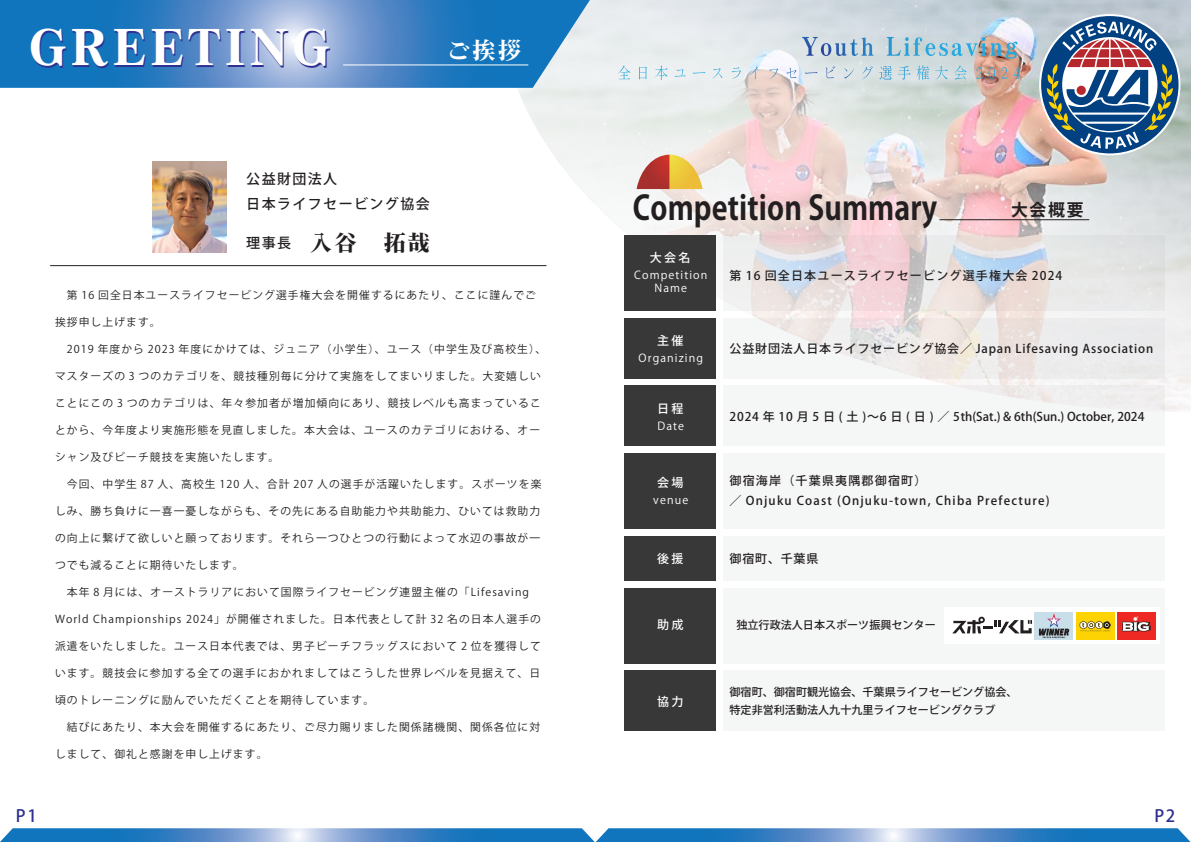
<style>
.page{position:relative;width:1191px;height:842px;background:#fff}
.page>*{position:absolute;margin:0;border:0;box-sizing:border-box;transform-origin:0 0}
.t1{font:49.1px "VDL V7 Mincho Ultra";letter-spacing:.075em;color:#fff}
.t2{font:700 33.2px "Koz Go Pro";letter-spacing:.005em;color:#231f20;scale:.87 1}
.t3{font:700 23.2px "VDL V7 Mincho Extra";color:#fff}
.t4{font:700 22.2px "VDL V7 Mincho Extra";color:#231f20}
.t5{font:700 16.8px "Koz Go Pro";color:#231f20}
.t6{font:500 16.8px "Koz Go Pro";color:#2e3092}
.t7{font:500 14px/24.7px "Koz Go Pro";letter-spacing:.1em;color:#231f20}
.t8{font:500 12px "Koz Go Pro";letter-spacing:.1em;color:#231f20}
.t9{font:500 12px "Koz Go Pro";letter-spacing:.065em;color:#231f20}
.t10{font:500 12px "Koz Go Pro";letter-spacing:.005em;color:#231f20}
.t11{font:500 12px "Koz Go Pro";letter-spacing:.2em;color:#fff}
.t12{font:500 11.1px/17.5px "Koz Go Pro";color:#231f20}
.t13{font:11px "Koz Go Pro";letter-spacing:.1em;color:#fff}
.t14{font:10.8px "Koz Go Pro";letter-spacing:.1em;color:#231f20}
.s1{font-family:"Koz Go Pro";font-weight:500;font-size:14px}
</style>
<div class="page">
<img style="left:496px;top:0;width:695px;height:412px">
<img style="left:802px;top:37px;width:215px;height:22px">
<svg style="left:0;top:0;width:590px;height:88px;background:#4b8dc8"></svg>
<hr style="left:343px;top:64px;width:185px;height:1px;background:#fff">
<svg style="left:1041px;top:16px;width:137px;height:137px"></svg>
<svg style="left:0;top:828px;width:1190px;height:14px;background:#4c8fc9"></svg>
<img style="left:153px;top:162px;width:74px;height:90px">
<hr style="left:50px;top:265px;width:496px;height:1px;background:#231f20">
<svg style="left:636px;top:155px;width:66px;height:34px;background:#d89862"></svg>
<hr style="left:939px;top:219px;width:150px;height:1px;background:#231f20">
<svg style="left:723px;top:235px;width:442px;height:76px;background:#e4dee1"></svg>
<div style="left:624px;top:235px;width:92px;height:76px;background:#383839"></div>
<svg style="left:723px;top:318px;width:442px;height:61px;fill:#eeebec"></svg>
<div style="left:624px;top:318px;width:92px;height:60px;background:#383839"></div>
<div style="left:723px;top:386px;width:442px;height:60px;background:#f5f6f6"></div>
<div style="left:624px;top:386px;width:92px;height:60px;background:#383839"></div>
<div style="left:723px;top:453px;width:442px;height:76px;background:#f5f6f6"></div>
<div style="left:624px;top:453px;width:92px;height:76px;background:#383839"></div>
<div style="left:723px;top:536px;width:442px;height:44px;background:#f5f6f6"></div>
<div style="left:624px;top:536px;width:92px;height:44px;background:#383839"></div>
<div style="left:723px;top:588px;width:442px;height:75px;background:#f5f6f6"></div>
<div style="left:624px;top:588px;width:92px;height:75px;background:#383839"></div>
<div style="left:723px;top:671px;width:442px;height:60px;background:#f5f6f6"></div>
<div style="left:624px;top:671px;width:92px;height:60px;background:#383839"></div>
<div style="left:944px;top:607px;width:215px;height:37px;background:#fff"></div>
<div style="left:1034px;top:612px;width:39px;height:27px;background:#c8dfea"></div>
<svg style="left:1039px;top:613px;width:30px;height:25px"></svg>
<svg style="left:952px;top:617px;width:80px;height:16px"></svg>
<div style="left:1117px;top:612px;width:38px;height:27px;background:#ee2823"></div>
<svg style="left:1122px;top:615px;width:28px;height:16px"></svg>
<div style="left:1075px;top:612px;width:39px;height:27px;background:#fed304"></div>
<svg style="left:1079px;top:621px;width:31px;height:10px"></svg>
<svg style="left:551px;top:65px;width:228px;height:1px"></svg>
<h1 class="t1" style="left:29px;top:13px;width:303px">GREETING</h1>
<h3 class="t3" style="left:447px;top:34px;width:76px">ご挨拶</h3>
<p class="t7" style="left:246px;top:167px;width:185px">公益財団法人<br>日本ライフセービング協会</p>
<h3 class="t4" style="left:246px;top:227px;width:185px"><span class="s1">理事長</span> 入谷　拓哉</h3>
<p class="t14" style="left:55px;top:288px;width:482px">　第 16 回全日本ユースライフセービング選手権大会を開催するにあたり、ここに謹んでご</p>
<p class="t14" style="left:55px;top:315px;width:107px">挨拶申し上げます。</p>
<p class="t14" style="left:55px;top:342px;width:493px">　2019 年度から 2023 年度にかけては、ジュニア（小学生）、ユース（中学生及び高校生）、</p>
<p class="t14" style="left:55px;top:369px;width:487px">マスターズの 3 つのカテゴリを、競技種別毎に分けて実施をしてまいりました。大変嬉しい</p>
<p class="t14" style="left:55px;top:396px;width:487px">ことにこの 3 つのカテゴリは、年々参加者が増加傾向にあり、競技レベルも高まっているこ</p>
<p class="t14" style="left:55px;top:423px;width:487px">とから、今年度より実施形態を見直しました。本大会は、ユースのカテゴリにおける、オー</p>
<p class="t14" style="left:55px;top:450px;width:226px">シャン及びビーチ競技を実施いたします。</p>
<p class="t14" style="left:55px;top:477px;width:488px">　今回、中学生 87 人、高校生 120 人、合計 207 人の選手が活躍いたします。スポーツを楽</p>
<p class="t14" style="left:55px;top:504px;width:487px">しみ、勝ち負けに一喜一憂しながらも、その先にある自助能力や共助能力、ひいては救助力</p>
<p class="t14" style="left:55px;top:531px;width:487px">の向上に繋げて欲しいと願っております。それら一つひとつの行動によって水辺の事故が一</p>
<p class="t14" style="left:55px;top:558px;width:190px">つでも減ることに期待いたします。</p>
<p class="t14" style="left:55px;top:585px;width:475px">　本年 8 月には、オーストラリアにおいて国際ライフセービング連盟主催の「Lifesaving</p>
<p class="t14" style="left:55px;top:612px;width:487px">World Championships 2024」が開催されました。日本代表として計 32 名の日本人選手の</p>
<p class="t14" style="left:55px;top:639px;width:487px">派遣をいたしました。ユース日本代表では、男子ビーチフラッグスにおいて 2 位を獲得して</p>
<p class="t14" style="left:55px;top:666px;width:487px">います。競技会に参加する全ての選手におかれましてはこうした世界レベルを見据えて、日</p>
<p class="t14" style="left:55px;top:693px;width:321px">頃のトレーニングに励んでいただくことを期待しています。</p>
<p class="t14" style="left:55px;top:720px;width:487px">　結びにあたり、本大会を開催するにあたり、ご尽力賜りました関係諸機関、関係各位に対</p>
<p class="t14" style="left:55px;top:747px;width:214px">しまして、御礼と感謝を申し上げます。</p>
<h2 class="t2" style="left:633px;top:186px;width:351px">Competition Summary</h2>
<h3 class="t5" style="left:1011px;top:199px;width:74px">大会概要</h3>
<p class="t11" style="left:650px;top:250px;width:42px">大会名</p>
<p class="t13" style="left:634px;top:268px;width:75px">Competition</p>
<p class="t8" style="left:729px;top:268px;width:334px">第 16 回全日本ユースライフセービング選手権大会 2024</p>
<p class="t13" style="left:654px;top:281px;width:34px">Name</p>
<p class="t11" style="left:657px;top:333px;width:28px">主催</p>
<p class="t13" style="left:638px;top:351px;width:66px">Organizing</p>
<p class="t11" style="left:657px;top:401px;width:28px">日程</p>
<p class="t13" style="left:657px;top:418px;width:28px">Date</p>
<p class="t11" style="left:657px;top:475px;width:28px">会場</p>
<p class="t9" style="left:729px;top:341px;width:425px">公益財団法人日本ライフセービング協会／ Japan Lifesaving Association</p>
<p class="t10" style="left:729px;top:409px;width:416px">2024 年 10 月 5 日 ( 土 )～6 日 ( 日 ) ／ 5th(Sat.) &amp; 6th(Sun.) October, 2024</p>
<p class="t8" style="left:729px;top:473px;width:198px">御宿海岸（千葉県夷隅郡御宿町）</p>
<p class="t13" style="left:653px;top:493px;width:36px">venue</p>
<p class="t8" style="left:729px;top:493px;width:321px">／ Onjuku Coast (Onjuku-town, Chiba Prefecture)</p>
<p class="t11" style="left:657px;top:551px;width:28px">後援</p>
<p class="t9" style="left:729px;top:551px;width:90px">御宿町、千葉県</p>
<p class="t11" style="left:657px;top:617px;width:28px">助成</p>
<p class="t11" style="left:657px;top:694px;width:28px">協力</p>
<p class="t12" style="left:736px;top:617px;width:201px">独立行政法人日本スポーツ振興センター</p>
<p class="t12" style="left:729px;top:684px;width:289px">御宿町、御宿町観光協会、千葉県ライフセービング協会、特定非営利活動法人九十九里ライフセービングクラブ</p>
<h3 class="t6" style="left:16px;top:805px;width:23px">P1</h3>
<h3 class="t6" style="left:1154px;top:805px;width:23px">P2</h3>
</div>
